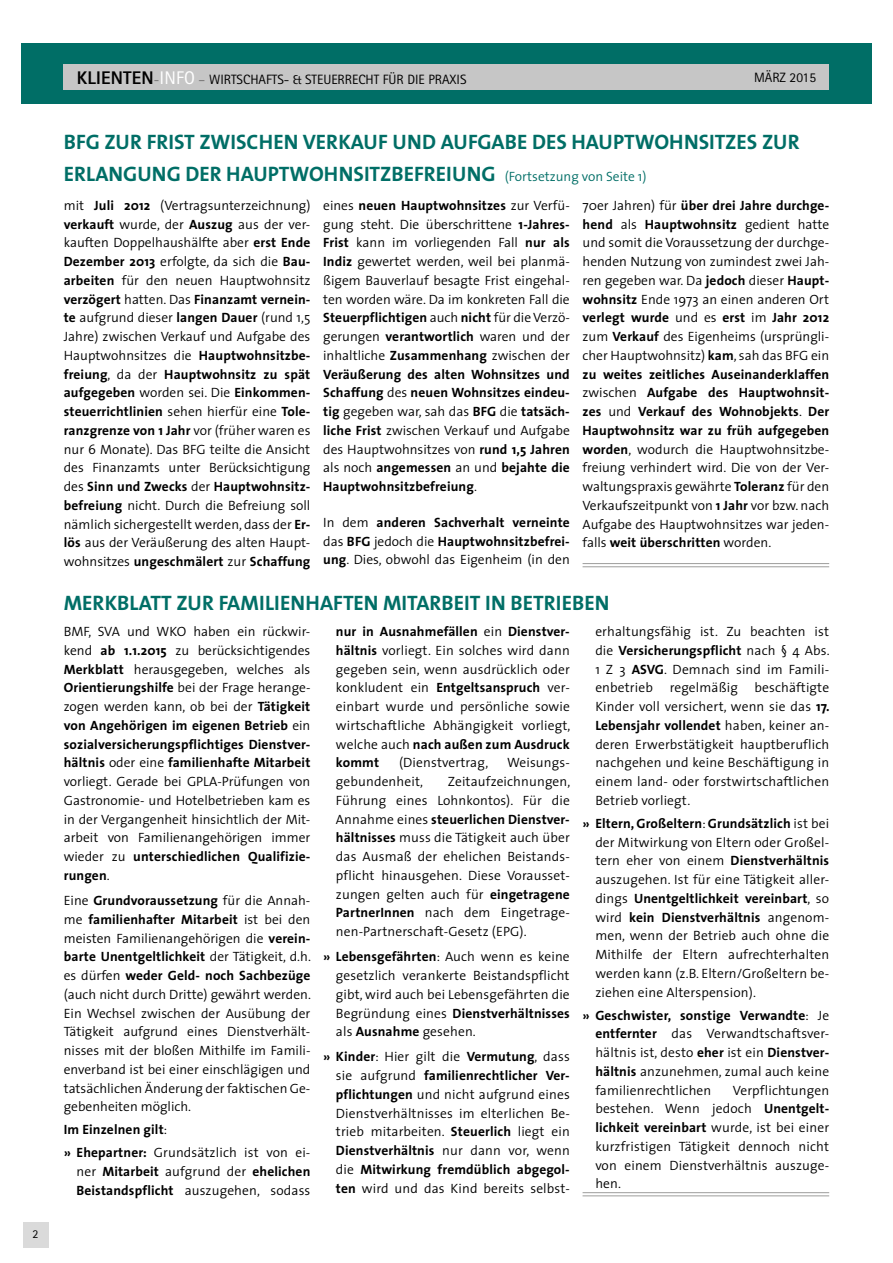
<style>
.page{position:relative;width:893px;height:1263px;background:#fff}
.page>*{position:absolute;margin:0;border:0;box-sizing:border-box;transform-origin:0 0}
.t1{font:700 21px/31.5px "The Sans";color:#006e66}
.t2{font:300 13.5px/18.8px "The Sans";letter-spacing:.01em;color:#000;text-align:justify}
.t3{font:700 13.5px/18.8px "The Sans";letter-spacing:.01em;color:#000}
.t4{font:13.5px "Rotis Sans Serif";color:#000}
.t5{font:12px "Rotis Sans Serif";color:#000}
.s1{font-weight:800;font-size:18.3px}
.s2{color:#706f6f}
.s3{font-size:18.3px;color:#fff}
.s4{font-weight:300;font-size:13.5px}
.s5{font-weight:700}
.s6{font-weight:300}
</style>
<div class="page">
<div style="left:21px;top:44px;width:851px;height:60px;background:#006e66"></div>
<div style="left:24px;top:1222px;width:25px;height:25px;background:#dadada"></div>
<div style="left:64px;top:64px;width:765px;height:25px;background:#c6c6c6"></div>
<hr style="left:583px;top:1192px;width:246px;height:1px;background:#9d9d9c">
<hr style="left:583px;top:1195px;width:246px;height:1px;background:#9d9d9c">
<hr style="left:583px;top:563px;width:246px;height:1px;background:#9d9d9c">
<hr style="left:583px;top:566px;width:246px;height:1px;background:#9d9d9c">
<p class="t5" style="left:33px;top:1227px;width:7px">2</p>
<p class="t4" style="left:77px;top:71px;width:391px"><span class="s1">KLIENTEN</span><span class="s2">-</span><span class="s3">INFO</span> <span class="s2">–</span> WIRTSCHAFTS- &amp; STEUERRECHT FÜR DIE PRAXIS</p>
<p class="t4" style="left:754px;top:69px;width:63px">MÄRZ 2015</p>
<h1 class="t1" style="left:64px;top:126px;width:737px">BFG ZUR FRIST ZWISCHEN VERKAUF UND AUFGABE DES HAUPTWOHNSITZES ZUR<br>ERLANGUNG DER HAUPTWOHNSITZBEFREIUNG <span class="s4">(Fortsetzung von Seite 1)</span></h1>
<p class="t2" style="left:64px;top:195px;width:248px">mit <span class="s5">Juli 2012</span> (Vertragsunterzeichnung) <span class="s5">verkauft</span> wurde, der <span class="s5">Auszug</span> aus der ver&shy;kauften Doppelhaushälfte aber <span class="s5">erst Ende Dezember 2013</span> erfolgte, da sich die <span class="s5">Bau&shy;arbeiten</span> für den neuen Hauptwohnsitz <span class="s5">verzögert</span> hatten. Das <span class="s5">Finanzamt vernein&shy;te</span> aufgrund dieser <span class="s5">langen Dauer</span> (rund 1,5<br>Jahre) zwischen Verkauf und Aufgabe des Hauptwohnsitzes die <span class="s5">Hauptwohnsitzbe&shy;freiung</span>, da der <span class="s5">Hauptwohnsitz zu spät aufgegeben</span> worden sei. Die <span class="s5">Einkommen&shy;steuerrichtlinien</span> sehen hierfür eine <span class="s5">Tole&shy;ranzgrenze von 1 Jahr</span> vor (früher waren es nur 6 Monate). Das BFG teilte die Ansicht des Finanzamts unter Berücksichtigung des <span class="s5">Sinn und Zwecks</span> der <span class="s5">Hauptwohnsitz&shy;befreiung</span> nicht. Durch die Befreiung soll nämlich sichergestellt werden, dass der <span class="s5">Er&shy;lös</span> aus der Veräußerung des alten Haupt&shy;wohnsitzes <span class="s5">ungeschmälert</span> zur <span class="s5">Schaffung</span></p>
<p class="t2" style="left:323px;top:195px;width:248px">eines <span class="s5">neuen Hauptwohnsitzes</span> zur Verfü&shy;gung steht. Die überschrittene <span class="s5">1-Jahres-Frist</span> kann im vorliegenden Fall <span class="s5">nur als Indiz</span> gewertet werden, weil bei planmä&shy;ßigem Bauverlauf besagte Frist eingehal&shy;ten worden wäre. Da im konkreten Fall die <span class="s5">Steuerpflichtigen</span> auch <span class="s5">nicht</span> für die Verzö&shy;gerungen <span class="s5">verantwortlich</span> waren und der inhaltliche <span class="s5">Zusammenhang</span> zwischen der <span class="s5">Veräußerung des alten Wohnsitzes und Schaffung</span> des <span class="s5">neuen Wohnsitzes eindeu&shy;tig</span> gegeben war, sah das <span class="s5">BFG</span> die <span class="s5">tatsäch&shy;liche Frist</span> zwischen Verkauf und Aufgabe des Hauptwohnsitzes von <span class="s5">rund 1,5 Jahren </span>als noch <span class="s5">angemessen</span> an und <span class="s5">bejahte die Hauptwohnsitzbefreiung</span>.</p>
<p class="t3" style="left:323px;top:513px;width:248px;text-align:justify"><span class="s6">In dem</span> anderen Sachverhalt verneinte <span class="s6">das</span> BFG <span class="s6">jedoch die</span> Hauptwohnsitzbefrei&shy;ung<span class="s6">. Dies, obwohl das Eigenheim (in den</span></p>
<p class="t2" style="left:583px;top:195px;width:248px">70er Jahren) für <span class="s5">über drei Jahre durchge&shy;hend</span> als <span class="s5">Hauptwohnsitz</span> gedient hatte und somit die Voraussetzung der durchge&shy;henden Nutzung von zumindest zwei Jah&shy;ren gegeben war. Da <span class="s5">jedoch</span> dieser <span class="s5">Haupt&shy;wohnsitz</span> Ende 1973 an einen anderen Ort <span class="s5">verlegt wurde</span> und es <span class="s5">erst</span> im <span class="s5">Jahr 2012 </span>zum <span class="s5">Verkauf</span> des Eigenheims (ursprüngli&shy;cher Hauptwohnsitz) <span class="s5">kam</span>, sah das BFG ein <span class="s5">zu weites zeitliches Auseinanderklaffen </span>zwischen <span class="s5">Aufgabe des Hauptwohnsit&shy;zes</span> und <span class="s5">Verkauf des Wohnobjekts</span>. <span class="s5">Der Hauptwohnsitz war zu früh aufgegeben worden</span>, wodurch die Hauptwohnsitzbe&shy;freiung verhindert wird. Die von der Ver&shy;waltungspraxis gewährte <span class="s5">Toleranz</span> für den Verkaufszeitpunkt von <span class="s5">1 Jahr</span> vor bzw. nach Aufgabe des Hauptwohnsitzes war jeden&shy;falls <span class="s5">weit überschritten</span> worden.</p>
<h1 class="t1" style="left:64px;top:587px;width:547px">MERKBLATT ZUR FAMILIENHAFTEN MITARBEIT IN BETRIEBEN</h1>
<p class="t2" style="left:64px;top:622px;width:248px">BMF, SVA und WKO haben ein rückwir&shy;kend <span class="s5">ab 1.1.2015</span> zu berücksichtigendes <span class="s5">Merkblatt</span> herausgegeben, welches als <span class="s5">Orientierungshilfe</span> bei der Frage herange&shy;zogen werden kann, ob bei der <span class="s5">Tätigkeit von Angehörigen im eigenen Betrieb</span> ein <span class="s5">sozialversicherungspflichtiges Dienstver&shy;hältnis</span> oder eine <span class="s5">familienhafte Mitarbeit </span>vorliegt. Gerade bei GPLA-Prüfungen von Gastronomie- und Hotelbetrieben kam es in der Vergangenheit hinsichtlich der Mit&shy;arbeit von Familienangehörigen immer wieder zu <span class="s5">unterschiedlichen Qualifizie&shy;rungen</span>.</p>
<p class="t2" style="left:64px;top:891px;width:249px">Eine <span class="s5">Grundvoraussetzung</span> für die Annah&shy;me <span class="s5">familienhafter Mitarbeit</span> ist bei den meisten Familienangehörigen die <span class="s5">verein&shy;barte Unentgeltlichkeit</span> der Tätigkeit, d.h. es dürfen <span class="s5">weder Geld- noch Sachbezüge </span>(auch nicht durch Dritte) gewährt werden.<br>Ein Wechsel zwischen der Ausübung der Tätigkeit aufgrund eines Dienstverhält&shy;nisses mit der bloßen Mithilfe im Famili&shy;enverband ist bei einer einschlägigen und tatsächlichen Änderung der faktischen Ge&shy;gebenheiten möglich.</p>
<p class="t3" style="left:64px;top:1118px;width:248px;line-height:23px">Im Einzelnen gilt<span class="s6">:<br></span>» Ehepartner: <span class="s6">Grundsätzlich ist von ei-</span></p>
<p class="t3" style="left:77px;top:1162px;width:235px"><span class="s6">ner</span> Mitarbeit <span class="s6">aufgrund der</span> ehelichen<br>Beistandspflicht <span class="s6">auszugehen, sodass</span></p>
<p class="t2" style="left:336px;top:622px;width:236px"><span class="s5">nur in Ausnahmefällen</span> ein <span class="s5">Dienstver&shy;hältnis</span> vorliegt. Ein solches wird dann gegeben sein, wenn ausdrücklich oder konkludent ein <span class="s5">Entgeltsanspruch</span> ver&shy;einbart wurde und persönliche sowie wirtschaftliche Abhängigkeit vorliegt, welche auch <span class="s5">nach außen zum Ausdruck kommt</span></p>
<p class="t2" style="left:595px;top:622px;width:236px">erhaltungsfähig ist. Zu beachten ist die <span class="s5">Versicherungspflicht</span> nach § 4 Abs.<br>1 Z 3 <span class="s5">ASVG</span>. Demnach sind im Famili&shy;enbetrieb regelmäßig beschäftigte Kinder voll versichert, wenn sie das <span class="s5">17.<br>Lebensjahr vollendet</span> haben, keiner an&shy;deren Erwerbstätigkeit hauptberuflich nachgehen und keine Beschäftigung in einem land- oder forstwirtschaftlichen Betrieb vorliegt.</p>
<p class="t2" style="left:595px;top:813px;width:235px;text-indent:-13px"><span class="s5">» Eltern, Großeltern</span>: <span class="s5">Grundsätzlich</span> ist bei der Mitwirkung von Eltern oder Großel&shy;tern eher von einem <span class="s5">Dienstverhältnis </span>auszugehen. Ist für eine Tätigkeit aller&shy;dings <span class="s5">Unentgeltlichkeit vereinbart</span>, so wird <span class="s5">kein Dienstverhältnis</span> angenom&shy;men, wenn der Betrieb auch ohne die Mithilfe der Eltern aufrechterhalten werden kann (z.B. Eltern/Großeltern be&shy;ziehen eine Alterspension).</p>
<p class="t2" style="left:595px;top:1005px;width:235px;text-indent:-13px"><span class="s5">» Geschwister, sonstige Verwandte</span>: Je <span class="s5">entfernter</span> das Verwandtschaftsver&shy;hältnis ist, desto <span class="s5">eher</span> ist ein <span class="s5">Dienstver&shy;hältnis</span> anzunehmen, zumal auch keine familienrechtlichen</p>
<p class="t2" style="left:399px;top:753px;width:91px">(Dienstvertrag,</p>
<p class="t2" style="left:507px;top:753px;width:64px">Weisungs-</p>
<p class="t2" style="left:336px;top:772px;width:89px">gebundenheit,</p>
<p class="t2" style="left:336px;top:772px;width:236px;text-indent:112px">Zeitaufzeichnungen, Führung eines Lohnkontos). Für die Annahme eines <span class="s5">steuerlichen Dienstver&shy;hältnisses</span> muss die Tätigkeit auch über das Ausmaß der ehelichen Beistands&shy;pflicht hinausgehen. Diese Vorausset&shy;zungen gelten auch für <span class="s5">eingetragene PartnerInnen</span> nach dem Eingetrage&shy;nen-Partnerschaft-Gesetz (EPG).</p>
<p class="t2" style="left:336px;top:947px;width:235px;text-indent:-13px"><span class="s5">» Lebensgefährten</span>: Auch wenn es keine gesetzlich verankerte Beistandspflicht gibt, wird auch bei Lebensgefährten die Begründung eines <span class="s5">Dienstverhältnisses </span>als <span class="s5">Ausnahme</span> gesehen.</p>
<p class="t2" style="left:336px;top:1047px;width:235px;text-indent:-13px"><span class="s5">» Kinder</span>: Hier gilt die <span class="s5">Vermutung</span>, dass sie aufgrund <span class="s5">familienrechtlicher Ver&shy;pflichtungen</span> und nicht aufgrund eines Dienstverhältnisses im elterlichen Be&shy;trieb mitarbeiten. <span class="s5">Steuerlich</span> liegt ein <span class="s5">Dienstverhältnis</span> nur dann vor, wenn die <span class="s5">Mitwirkung fremdüblich abgegol&shy;ten</span> wird und das Kind bereits selbst-</p>
<p class="t2" style="left:595px;top:1080px;width:235px;text-indent:138px">Verpflichtungen bestehen. Wenn jedoch <span class="s5">Unentgelt&shy;lichkeit vereinbart</span> wurde, ist bei einer kurzfristigen Tätigkeit dennoch nicht von einem Dienstverhältnis auszuge&shy;hen.</p>
</div>
